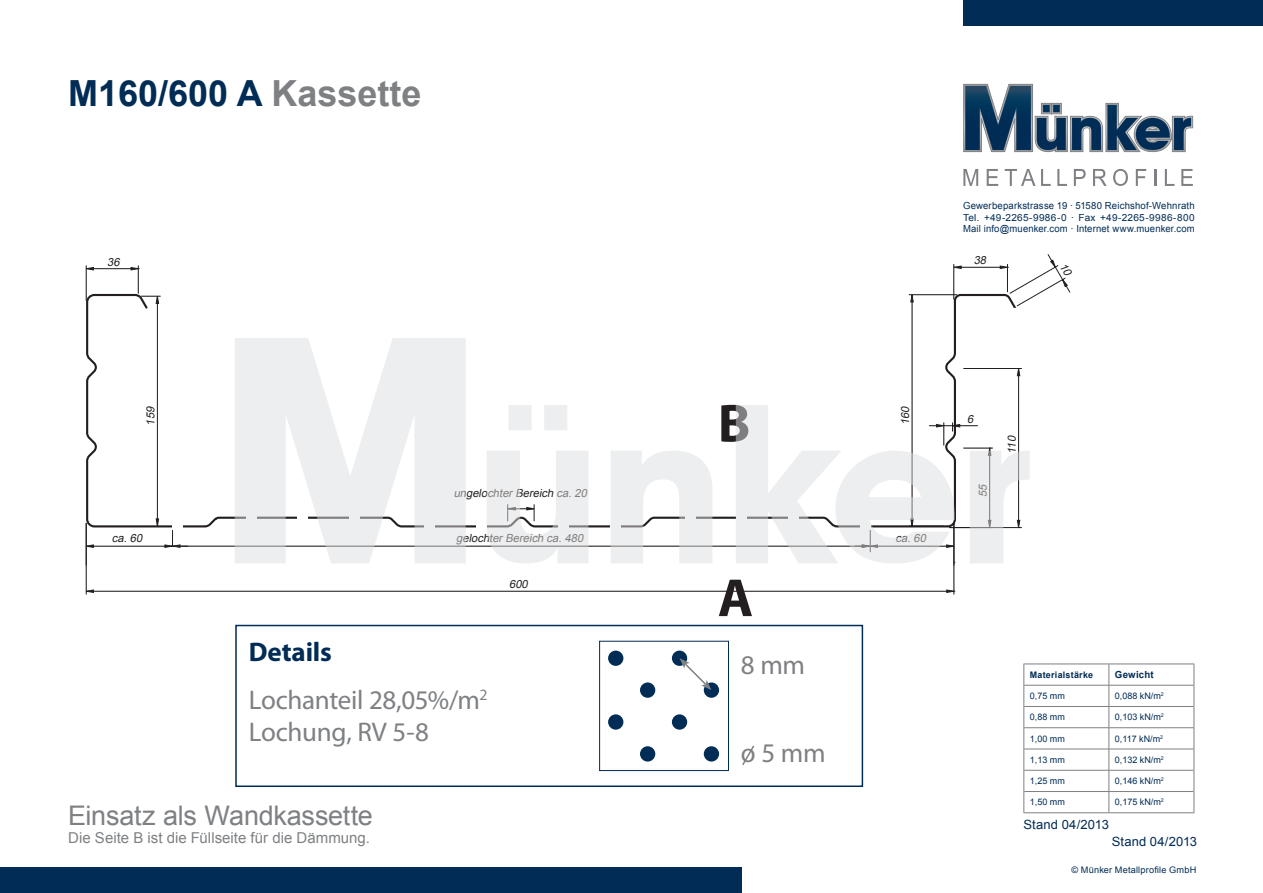
<style>
.page{position:relative;width:1263px;height:893px;background:#fff}
.page>*{position:absolute;margin:0;border:0;box-sizing:border-box;transform-origin:0 0}
.t1{font:700 54px "Myriad Pro";color:#231f20}
.t2{font:700 36px "Arial";color:#002c55}
.t3{font:27px/47.4px "Myriad Pro";letter-spacing:-.015em;color:#7e8083}
.t4{font:27px "Arial";letter-spacing:-.01em;color:#7e8083}
.t5{font:15px "Arial";color:#7e8083}
.t6{font:12.75px "Arial";letter-spacing:.01em;color:#002c55}
.t7{font:italic 11.25px "Arial";color:#231f20}
.t8{font:9.75px/11.7px "Arial";letter-spacing:.02em;color:#002c55;text-align:justify}
.t9{font:700 9.75px "Arial";letter-spacing:.025em;color:#002c55}
.t10{font:9px "Arial";color:#002c55}
.t11{font:9px "Arial";letter-spacing:.02em;color:#002c55}
.t12{font:700 9px "Arial";letter-spacing:.03em;color:#002c55}
.s1{color:#7e8083}
.s2{font-weight:700;color:#002c55}
</style>
<div class="page">
<div style="left:963px;top:0;width:300px;height:26px;background:#002c55"></div>
<div style="left:0;top:867px;width:742px;height:26px;background:#002c55"></div>
<svg style="left:963px;top:169px;width:15px;height:17px"></svg>
<svg style="left:987px;top:169px;width:11px;height:17px"></svg>
<svg style="left:1005px;top:169px;width:30px;height:17px"></svg>
<svg style="left:1041px;top:169px;width:10px;height:17px"></svg>
<svg style="left:1057px;top:169px;width:10px;height:17px"></svg>
<svg style="left:1074px;top:169px;width:12px;height:17px"></svg>
<svg style="left:1093px;top:169px;width:14px;height:17px"></svg>
<svg style="left:1113px;top:169px;width:15px;height:17px"></svg>
<svg style="left:1136px;top:169px;width:10px;height:17px"></svg>
<svg style="left:1154px;top:169px;width:2px;height:17px"></svg>
<svg style="left:1165px;top:169px;width:9px;height:17px"></svg>
<svg style="left:1181px;top:169px;width:12px;height:17px"></svg>
<svg style="left:963px;top:84px;width:230px;height:68px"></svg>
<div style="left:235px;top:625px;width:628px;height:162px;border:2px solid #002c55"></div>
<div style="left:599px;top:641px;width:130px;height:130px;border:1px solid #002c55"></div>
<div style="left:608px;top:651px;width:15px;height:15px;background:#002c55;border-radius:50%"></div>
<div style="left:672px;top:651px;width:15px;height:15px;background:#002c55;border-radius:50%"></div>
<div style="left:640px;top:682px;width:15px;height:16px;background:#002c55;border-radius:50%"></div>
<div style="left:704px;top:682px;width:15px;height:16px;background:#002c55;border-radius:50%"></div>
<div style="left:608px;top:714px;width:15px;height:16px;background:#002c55;border-radius:50%"></div>
<div style="left:672px;top:714px;width:15px;height:16px;background:#002c55;border-radius:50%"></div>
<div style="left:640px;top:746px;width:15px;height:16px;background:#002c55;border-radius:50%"></div>
<div style="left:704px;top:746px;width:15px;height:16px;background:#002c55;border-radius:50%"></div>
<svg style="left:742px;top:745px;width:13px;height:20px"></svg>
<svg style="left:679px;top:658px;width:32px;height:32px"></svg>
<hr style="left:1018px;top:376px;width:1px;height:144px;background:#231f20">
<svg style="left:1016px;top:368px;width:5px;height:9px"></svg>
<hr style="left:953px;top:264px;width:1px;height:35px;background:#231f20">
<hr style="left:960px;top:267px;width:40px;height:1px;background:#231f20">
<svg style="left:953px;top:265px;width:9px;height:4px"></svg>
<hr style="left:86px;top:266px;width:1px;height:34px;background:#231f20">
<hr style="left:93px;top:268px;width:38px;height:1px;background:#231f20">
<svg style="left:85px;top:267px;width:9px;height:4px"></svg>
<svg style="left:130px;top:266px;width:10px;height:28px"></svg>
<hr style="left:86px;top:523px;width:1px;height:71px;background:#231f20">
<hr style="left:953px;top:523px;width:1px;height:71px;background:#231f20">
<hr style="left:93px;top:591px;width:854px;height:1px;background:#231f20">
<svg style="left:85px;top:589px;width:9px;height:4px"></svg>
<svg style="left:946px;top:589px;width:10px;height:4px"></svg>
<hr style="left:181px;top:546px;width:681px;height:1px;background:#231f20">
<hr style="left:93px;top:546px;width:79px;height:1px;background:#231f20">
<svg style="left:85px;top:544px;width:9px;height:4px"></svg>
<svg style="left:155px;top:527px;width:33px;height:21px"></svg>
<svg style="left:86px;top:294px;width:930px;height:233px"></svg>
<div style="left:172px;top:523px;width:11px;height:7px;background:#fff"></div>
<div style="left:477px;top:523px;width:10px;height:7px;background:#fff"></div>
<div style="left:610px;top:523px;width:10px;height:7px;background:#f8f8f8"></div>
<hr style="left:1023px;top:664px;width:86px;height:1px;background:#7e8083">
<hr style="left:1109px;top:664px;width:85px;height:1px;background:#7e8083">
<hr style="left:1024px;top:685px;width:85px;height:1px;background:#7e8083">
<hr style="left:1109px;top:685px;width:84px;height:1px;background:#7e8083">
<hr style="left:1024px;top:706px;width:85px;height:1px;background:#7e8083">
<hr style="left:1109px;top:706px;width:84px;height:1px;background:#7e8083">
<svg style="left:1023px;top:664px;width:1px;height:148px"></svg>
<hr style="left:1024px;top:727px;width:85px;height:1px;background:#7e8083">
<hr style="left:1023px;top:812px;width:86px;height:1px;background:#7e8083">
<svg style="left:1109px;top:664px;width:1px;height:148px"></svg>
<hr style="left:1109px;top:727px;width:84px;height:1px;background:#7e8083">
<svg style="left:1193px;top:664px;width:1px;height:148px"></svg>
<hr style="left:1109px;top:812px;width:85px;height:1px;background:#7e8083">
<hr style="left:1024px;top:749px;width:85px;height:1px;background:#7e8083">
<hr style="left:1109px;top:749px;width:84px;height:1px;background:#7e8083">
<hr style="left:1024px;top:770px;width:85px;height:1px;background:#7e8083">
<hr style="left:1109px;top:770px;width:84px;height:1px;background:#7e8083">
<hr style="left:1024px;top:791px;width:85px;height:1px;background:#7e8083">
<hr style="left:1109px;top:791px;width:84px;height:1px;background:#7e8083">
<svg style="left:487px;top:405px;width:101px;height:158px"></svg>
<svg style="left:611px;top:451px;width:101px;height:112px"></svg>
<svg style="left:736px;top:405px;width:294px;height:158px"></svg>
<svg style="left:235px;top:338px;width:231px;height:225px;fill:#edeeef"></svg>
<svg style="left:999px;top:254px;width:72px;height:54px"></svg>
<h2 class="t2" style="left:68px;top:70px;width:355px">M160/600 A <span class="s1">Kassette</span></h2>
<p class="t7" style="left:107px;top:255px;width:17px">36</p>
<p class="t8" style="left:963px;top:200px;width:233px">Gewerbeparkstrasse 19 . 51580 Reichshof-Wehnrath Tel. +49-2265-9986-0 . Fax +49-2265-9986-800<br>Mail info@muenker.com . Internet www.muenker.com</p>
<p class="t7" style="left:974px;top:253px;width:17px">38</p>
<h1 class="t1" style="left:718px;top:388px;width:34px">B</h1>
<p class="t7" style="left:143px;top:426px;width:23px;rotate:-90deg">159</p>
<p class="t7" style="left:898px;top:425px;width:23px;rotate:-90deg">160</p>
<p class="t7" style="left:967px;top:412px;width:10px">6</p>
<p class="t7" style="left:454px;top:486px;width:138px">ungelochterBereich ca.20</p>
<p class="t7" style="left:112px;top:530px;width:35px">ca.60</p>
<p class="t7" style="left:456px;top:530px;width:131px">gelochterBereich ca.480</p>
<p class="t7" style="left:895px;top:530px;width:35px">ca.60</p>
<h3 class="t3" style="left:249px;top:628px;width:240px"><span class="s2">Details<br></span>Lochanteil 28,05%/m<sup>2</sup></h3>
<h3 class="t3" style="left:249px;top:708px;width:182px">Lochung, RV 5-8</h3>
<p class="t7" style="left:509px;top:577px;width:23px">600</p>
<h3 class="t4" style="left:68px;top:798px;width:306px">Einsatz als Wandkassette</h3>
<h3 class="t5" style="left:68px;top:828px;width:303px">Die Seite B ist die Füllseite für die Dämmung.</h3>
<h1 class="t1" style="left:718px;top:563px;width:37px">A</h1>
<h3 class="t3" style="left:741px;top:640px;width:66px">8 mm</h3>
<h3 class="t3" style="left:741px;top:728px;width:86px">o 5 mm</h3>
<p class="t7" style="left:975px;top:497px;width:17px;rotate:-90deg">55</p>
<p class="t7" style="left:1004px;top:454px;width:22px;rotate:-90deg">110</p>
<p class="t12" style="left:1030px;top:669px;width:65px">Materialstärke</p>
<p class="t9" style="left:1115px;top:668px;width:40px">Gewicht</p>
<p class="t10" style="left:1030px;top:690px;width:37px">0,75 mm</p>
<p class="t10" style="left:1115px;top:690px;width:50px">0,088 kN/m<sup>2</sup></p>
<p class="t10" style="left:1030px;top:711px;width:37px">0,88 mm</p>
<p class="t10" style="left:1115px;top:711px;width:50px">0,103 kN/m<sup>2</sup></p>
<p class="t10" style="left:1030px;top:733px;width:37px">1,00 mm</p>
<p class="t10" style="left:1115px;top:733px;width:50px">0,117 kN/m<sup>2</sup></p>
<p class="t10" style="left:1030px;top:754px;width:37px">1,13 mm</p>
<p class="t10" style="left:1115px;top:754px;width:50px">0,132 kN/m<sup>2</sup></p>
<p class="t10" style="left:1030px;top:775px;width:37px">1,25 mm</p>
<p class="t10" style="left:1115px;top:775px;width:50px">0,146 kN/m<sup>2</sup></p>
<p class="t10" style="left:1030px;top:796px;width:37px">1,50 mm</p>
<p class="t10" style="left:1115px;top:796px;width:50px">0,175 kN/m<sup>2</sup></p>
<h3 class="t6" style="left:1023px;top:816px;width:87px">Stand 04/2013</h3>
<h3 class="t6" style="left:1112px;top:833px;width:87px">Stand 04/2013</h3>
<p class="t11" style="left:1071px;top:864px;width:126px">© Münker Metallprofile GmbH</p>
</div>
